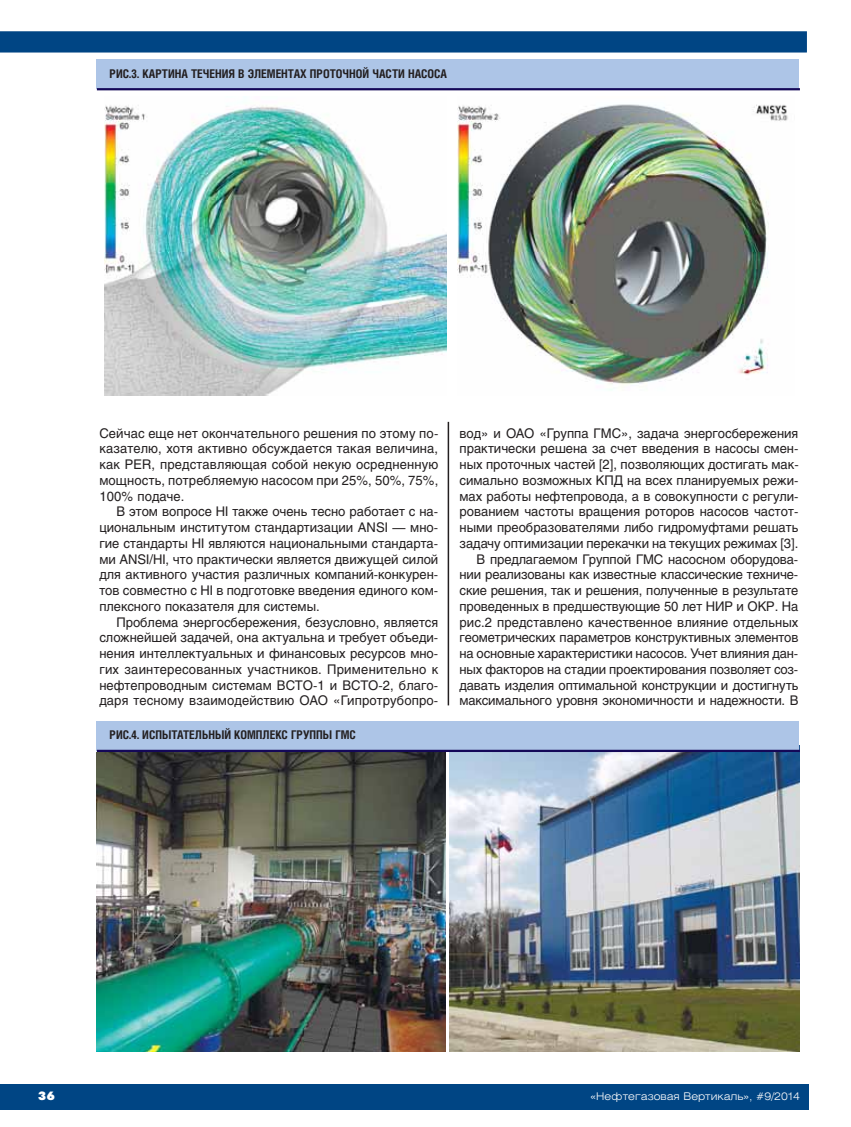
<style>
.page{position:relative;width:851px;height:1127px;background:#fff}
.page>*{position:absolute;margin:0;border:0;box-sizing:border-box;transform-origin:0 0}
.t1{font:13.2px/15.8px "Helios";color:#231f20;text-align:justify}
.t2{font:700 12px "Helios Cond";color:#231f20}
.t3{font:12px "Futura Futuris XC";color:#fff}
.t4{font:300 10.5px "Helios Ext";color:#fff}
</style>
<div class="page">
<div style="left:0;top:1084px;width:808px;height:26px;background:#004584"></div>
<svg style="left:0;top:31px;width:807px;height:22px;background:#084b88"></svg>
<img style="left:104px;top:105px;width:342px;height:290px">
<img style="left:457px;top:104px;width:331px;height:286px">
<div style="left:97px;top:60px;width:701px;height:29px;background:#adc5e7"></div>
<hr style="left:97px;top:88px;width:702px;height:2px;background:#140858">
<img style="left:97px;top:752px;width:348px;height:300px">
<img style="left:449px;top:745px;width:350px;height:307px">
<div style="left:97px;top:721px;width:701px;height:30px;background:#adc5e7"></div>
<hr style="left:97px;top:750px;width:702px;height:2px;background:#140858">
<hr style="left:447px;top:422px;width:2px;height:283px;background:#231f20">
<p class="t2" style="left:110px;top:69px;width:339px">РИС.3. КАРТИНА ТЕЧЕНИЯ В ЭЛЕМЕНТАХ ПРОТОЧНОЙ ЧАСТИ НАСОСА</p>
<p class="t1" style="left:99px;top:426px;width:340px">Сейчас еще нет окончательного решения по этому по&shy;казателю, хотя активно обсуждается такая величина, как PER, представляющая собой некую осредненную мощность, потребляемую насосом при 25%, 50%, 75%, 100% подаче.</p>
<p class="t1" style="left:99px;top:505px;width:340px;text-indent:17px">В этом вопросе HI также очень тесно работает с на&shy;циональным институтом стандартизации ANSI — мно&shy;гие стандарты HI являются национальными стандарта&shy;ми ANSI/HI, что практически является движущей силой для активного участия различных компаний-конкурен&shy;тов совместно с HI в подготовке введения единого ком&shy;плексного показателя для системы.</p>
<p class="t1" style="left:99px;top:615px;width:340px;text-indent:17px">Проблема энергосбережения, безусловно, является сложнейшей задачей, она актуальна и требует объеди&shy;нения интеллектуальных и финансовых ресурсов мно&shy;гих заинтересованных участников. Применительно к нефтепроводным системам ВСТО-1 и ВСТО-2, благо&shy;даря тесному взаимодействию ОАО «Гипротрубопро-</p>
<p class="t2" style="left:110px;top:730px;width:248px">РИС.4. ИСПЫТАТЕЛЬНЫЙ КОМПЛЕКС ГРУППЫ ГМС</p>
<p class="t1" style="left:459px;top:426px;width:340px;text-align:right">вод» и ОАО «Группа ГМС», задача энергосбережения практически решена за счет введения в насосы смен&shy;ных проточных частей [2], позволяющих достигать мак&shy;симально возможных КПД на всех планируемых режи&shy;мах работы нефтепровода, а в совокупности с регули&shy;рованием частоты вращения роторов насосов частот&shy;ными преобразователями либо гидромуфтами решать задачу оптимизации перекачки на текущих режимах [3].<br>В предлагаемом Группой ГМС насосном оборудова&shy;нии реализованы как известные классические техниче&shy;ские решения, так и решения, полученные в результате проведенных в предшествующие 50 лет НИР и ОКР. На рис.2 представлено качественное влияние отдельных геометрических параметров конструктивных элементов на основные характеристики насосов. Учет влияния дан&shy;ных факторов на стадии проектирования позволяет соз&shy;давать изделия оптимальной конструкции и достигнуть максимального уровня экономичности и надежности. В</p>
<p class="t3" style="left:38px;top:1091px;width:18px">36</p>
<p class="t4" style="left:590px;top:1092px;width:211px">«Нефтегазовая Вертикаль», #9/2014</p>
</div>
